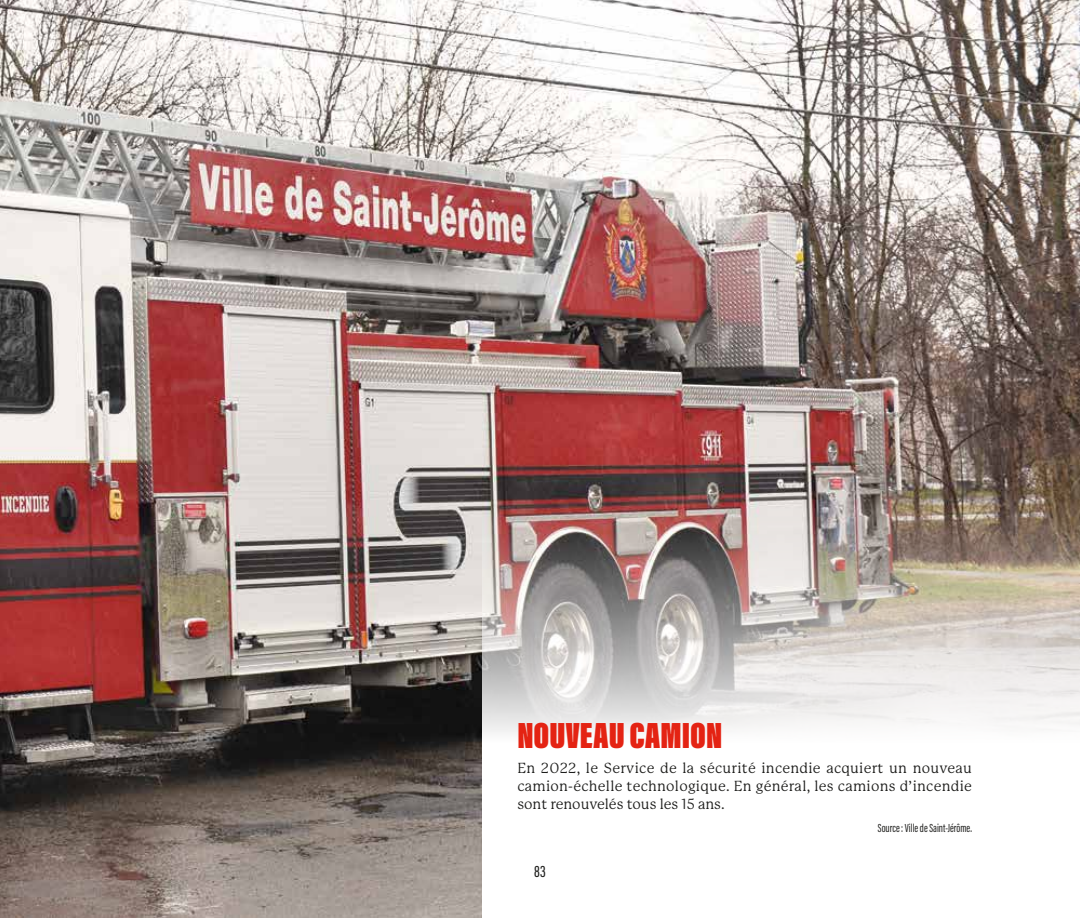
<style>
.page{position:relative;width:1080px;height:918px;background:#fff}
.page>*{position:absolute;margin:0;border:0;box-sizing:border-box;transform-origin:0 0}
.t1{font:900 37.5px "Acumin Pro Extra Cond";color:#e42313}
.t2{font:500 16.5px "Acumin Pro Extra Cond";color:#1d1d1b}
.t3{font:14.25px/18px "P22 Mackinac Pro";letter-spacing:.005em;color:#1d1d1b;text-align:justify}
.t4{font:12px "Acumin Pro Extra Cond";color:#1d1d1b}
</style>
<div class="page">
<img style="left:0;top:0;width:1080px;height:918px">
<svg style="left:482px;top:477px;width:598px;height:441px"></svg>
<h1 class="t1" style="left:517px;top:713px;width:206px">NOUVEAU CAMION</h1>
<p class="t3" style="left:517px;top:760px;width:456px">En 2022, le Service de la sécurité incendie acquiert un nouveau camion-échelle technologique. En général, les camions d’incendie sont renouvelés tous les 15 ans.</p>
<p class="t2" style="left:534px;top:861px;width:13px">83</p>
<p class="t4" style="left:878px;top:821px;width:96px">Source: Ville de Saint-Jérôme.</p>
</div>
